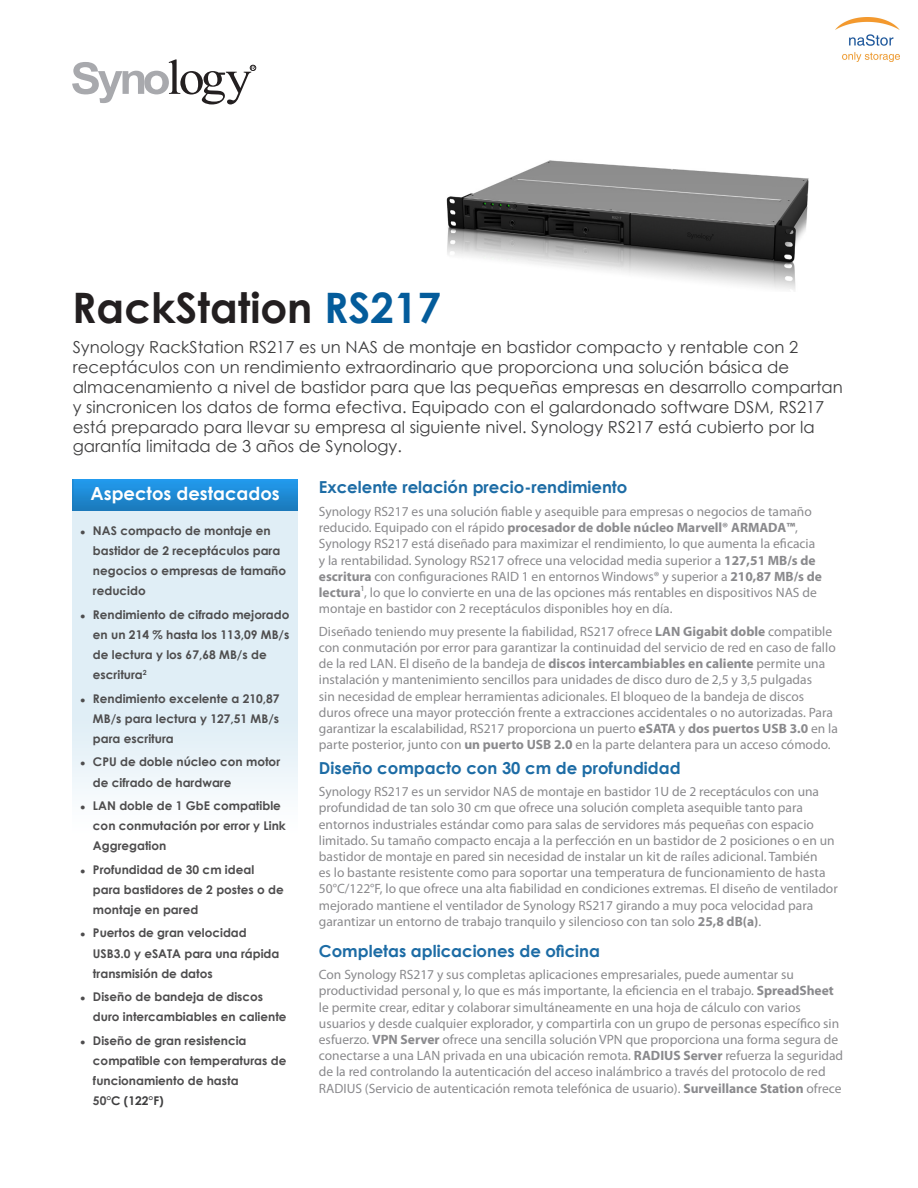
<style>
.page{position:relative;width:918px;height:1188px;background:#fff}
.page>*{position:absolute;margin:0;border:0;box-sizing:border-box;transform-origin:0 0}
.ChapterTitle{font:700 42px "Century Gothic";color:#231f20}
.ChapterTitleHighligh{font:700 18px "Century Gothic";color:#fff}
.ChapterTitleDesc{font:16.5px/19.8px "Century Gothic";color:#3e3e3f}
.BodyHeading{font:700 16.5px "Century Gothic";color:#1d6ca5}
.BodyContent{font:700 16.5px "Century Gothic";color:#1d6ca5}
.BodyContent-2{font:13.5px/16.2px "Myriad Pro";color:#8a8a8d}
.t1{font:700 12px/20.2px "Century Gothic";color:#4e4d4e}
.s1{color:#045c9b}
.s2{font-family:"Arial";font-size:9px}
.s3{color:#3e3e3f}
.s4{font-weight:700}
</style>
<div class="page">
<img style="left:72px;top:502px;width:225px;height:292px">
<svg style="left:73px;top:479px;width:224px;height:31px;background:#1e8ad4"></svg>
<svg style="left:72px;top:59px;width:184px;height:45px"></svg>
<img style="left:446px;top:160px;width:363px;height:131px">
<img style="left:836px;top:17px;width:64px;height:45px">
<p class="ChapterTitle" style="left:72px;top:276px;width:370px">RackStation <span class="s1">RS217</span></p>
<p class="ChapterTitleDesc" style="left:73px;top:337px;width:772px">Synology RackStation RS217 es un NAS de montaje en bastidor compacto y rentable con 2 receptáculos con un rendimiento extraordinario que proporciona una solución básica de almacenamiento a nivel de bastidor para que las pequeñas empresas en desarrollo compartan y sincronicen los datos de forma efectiva. Equipado con el galardonado software DSM, RS217 está preparado para llevar su empresa al siguiente nivel. Synology RS217 está cubierto por la garantía limitada de 3 años de Synology.</p>
<p class="ChapterTitleHighligh" style="left:90px;top:480px;width:191px">Aspectos destacados</p>
<p class="t1" style="left:93px;top:520px;width:195px;text-indent:-13px"><span class="s2">●</span> NAS compacto de montaje en bastidor de 2 receptáculos para negocios o empresas de tamaño reducido</p>
<p class="t1" style="left:93px;top:604px;width:198px;text-indent:-13px"><span class="s2">●</span> Rendimiento de cifrado mejorado en un 214 % hasta los 113,09 MB/s de lectura y los 67,68 MB/s de escritura<sup>2</sup></p>
<p class="t1" style="left:93px;top:688px;width:188px;text-align:justify;text-indent:-13px"><span class="s2">●</span> Rendimiento excelente a 210,87<br>MB/s para lectura y 127,51 MB/s para escritura</p>
<p class="t1" style="left:93px;top:751px;width:189px;text-indent:-13px"><span class="s2">●</span> CPU de doble núcleo con motor de cifrado de hardware</p>
<p class="t1" style="left:93px;top:795px;width:194px;text-indent:-13px"><span class="s2">●</span> LAN doble de 1 GbE compatible con conmutación por error y Link<br>Aggregation</p>
<p class="t1" style="left:93px;top:859px;width:192px;text-indent:-13px"><span class="s2">●</span> Profundidad de 30 cm ideal para bastidores de 2 postes o de montaje en pared</p>
<p class="t1" style="left:93px;top:922px;width:188px;text-indent:-13px"><span class="s2">●</span> Puertos de gran velocidad<br>USB3.0 y eSATA para una rápida transmisión de datos</p>
<p class="t1" style="left:93px;top:986px;width:195px;text-indent:-13px"><span class="s2">●</span> Diseño de bandeja de discos duro intercambiables en caliente</p>
<p class="t1" style="left:93px;top:1030px;width:195px;text-indent:-13px"><span class="s2">●</span> Diseño de gran resistencia compatible con temperaturas de funcionamiento de hasta<br>50<span class="s3">°C (122°F)</span></p>
<p class="BodyHeading" style="left:319px;top:475px;width:310px">Excelente relación precio-rendimiento</p>
<p class="BodyContent-2" style="left:319px;top:503px;width:505px">Synology RS217 es una solución fiable y asequible para empresas o negocios de tamaño reducido. Equipado con el rápido <span class="s4">procesador de doble núcleo Marvell® ARMADA™</span>, Synology RS217 está diseñado para maximizar el rendimiento, lo que aumenta la eficacia y la rentabilidad. Synology RS217 ofrece una velocidad media superior a <span class="s4">127,51 MB/s de escritura</span> con configuraciones RAID 1 en entornos Windows® y superior a <span class="s4">210,87 MB/s de lectura</span>1, lo que lo convierte en una de las opciones más rentables en dispositivos NAS de montaje en bastidor con 2 receptáculos disponibles hoy en día.</p>
<p class="BodyContent-2" style="left:319px;top:623px;width:520px">Diseñado teniendo muy presente la fiabilidad, RS217 ofrece <span class="s4">LAN Gigabit doble</span> compatible con conmutación por error para garantizar la continuidad del servicio de red en caso de fallo de la red LAN. El diseño de la bandeja de <span class="s4">discos intercambiables en caliente</span> permite una instalación y mantenimiento sencillos para unidades de disco duro de 2,5 y 3,5 pulgadas<br>sin necesidad de emplear herramientas adicionales. El bloqueo de la bandeja de discos duros ofrece una mayor protección frente a extracciones accidentales o no autorizadas. Para garantizar la escalabilidad, RS217 proporciona un puerto <span class="s4">eSATA</span> y <span class="s4">dos puertos USB 3.0</span> en la parte posterior, junto con <span class="s4">un puerto USB 2.0</span> en la parte delantera para un acceso cómodo.</p>
<p class="BodyContent" style="left:319px;top:755px;width:363px">Diseño compacto con 30 cm de profundidad</p>
<p class="BodyContent-2" style="left:319px;top:783px;width:520px">Synology RS217 es un servidor NAS de montaje en bastidor 1U de 2 receptáculos con una profundidad de tan solo 30 cm que ofrece una solución completa asequible tanto para entornos industriales estándar como para salas de servidores más pequeñas con espacio limitado. Su tamaño compacto encaja a la perfección en un bastidor de 2 posiciones o en un bastidor de montaje en pared sin necesidad de instalar un kit de raíles adicional. También<br>es lo bastante resistente como para soportar una temperatura de funcionamiento de hasta 50°C/122°F, lo que ofrece una alta fiabilidad en condiciones extremas. El diseño de ventilador mejorado mantiene el ventilador de Synology RS217 girando a muy poca velocidad para garantizar un entorno de trabajo tranquilo y silencioso con tan solo <span class="s4">25,8 dB(a)</span>.</p>
<p class="BodyHeading" style="left:319px;top:938px;width:283px">Completas aplicaciones de oficina</p>
<p class="BodyContent-2" style="left:319px;top:966px;width:526px">Con Synology RS217 y sus completas aplicaciones empresariales, puede aumentar su productividad personal y, lo que es más importante, la eficiencia en el trabajo. <span class="s4">SpreadSheet </span>le permite crear, editar y colaborar simultáneamente en una hoja de cálculo con varios usuarios y desde cualquier explorador, y compartirla con un grupo de personas específico sin esfuerzo. <span class="s4">VPN Server</span> ofrece una sencilla solución VPN que proporciona una forma segura de conectarse a una LAN privada en una ubicación remota. <span class="s4">RADIUS Server</span> refuerza la seguridad de la red controlando la autenticación del acceso inalámbrico a través del protocolo de red RADIUS (Servicio de autenticación remota telefónica de usuario). <span class="s4">Surveillance Station</span> ofrece</p>
</div>
